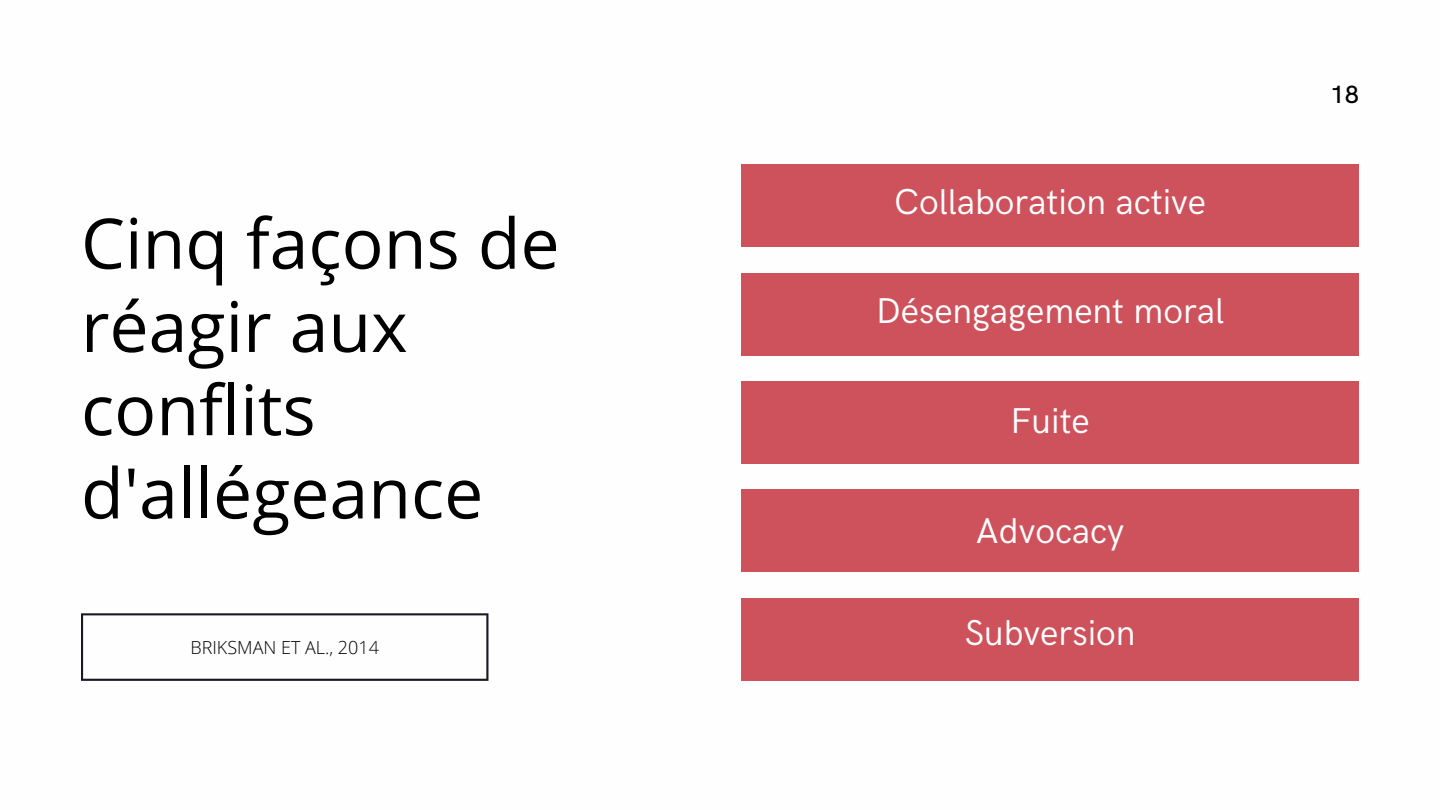
<style>
.page{position:relative;width:1440px;height:810px;background:#fff}
.page>*{position:absolute;margin:0;border:0;box-sizing:border-box;transform-origin:0 0}
.t1{font:69.8px/83.2px "Open Sans";color:#000}
.t2{font:36px "HK Grotesk";color:#fff}
.t3{font:500 25px "HK Grotesk";color:#000}
.t4{font:300 18px "Open Sans";color:#000}
</style>
<div class="page">
<div style="left:741px;top:164px;width:618px;height:83px;background:#ce525c"></div>
<svg style="left:81px;top:613px;width:407px;height:68px"></svg>
<div style="left:741px;top:381px;width:618px;height:83px;background:#ce525c"></div>
<div style="left:741px;top:489px;width:618px;height:83px;background:#ce525c"></div>
<div style="left:741px;top:598px;width:618px;height:83px;background:#ce525c"></div>
<div style="left:741px;top:273px;width:618px;height:82px;background:#ce525c"></div>
<p class="t1" style="left:81px;top:200px;width:480px">Cinq façons de réagir aux conflits d'allégeance</p>
<p class="t4" style="left:190px;top:634px;width:190px">BRIKSMAN ET AL., 2014</p>
<p class="t2" style="left:894px;top:182px;width:313px">Collaboration active</p>
<p class="t2" style="left:876px;top:290px;width:350px">Désengagement moral</p>
<p class="t2" style="left:1011px;top:400px;width:81px">Fuite</p>
<p class="t2" style="left:976px;top:510px;width:150px">Advocacy</p>
<p class="t2" style="left:965px;top:612px;width:172px">Subversion</p>
<p class="t3" style="left:1330px;top:81px;width:30px">18</p>
</div>
